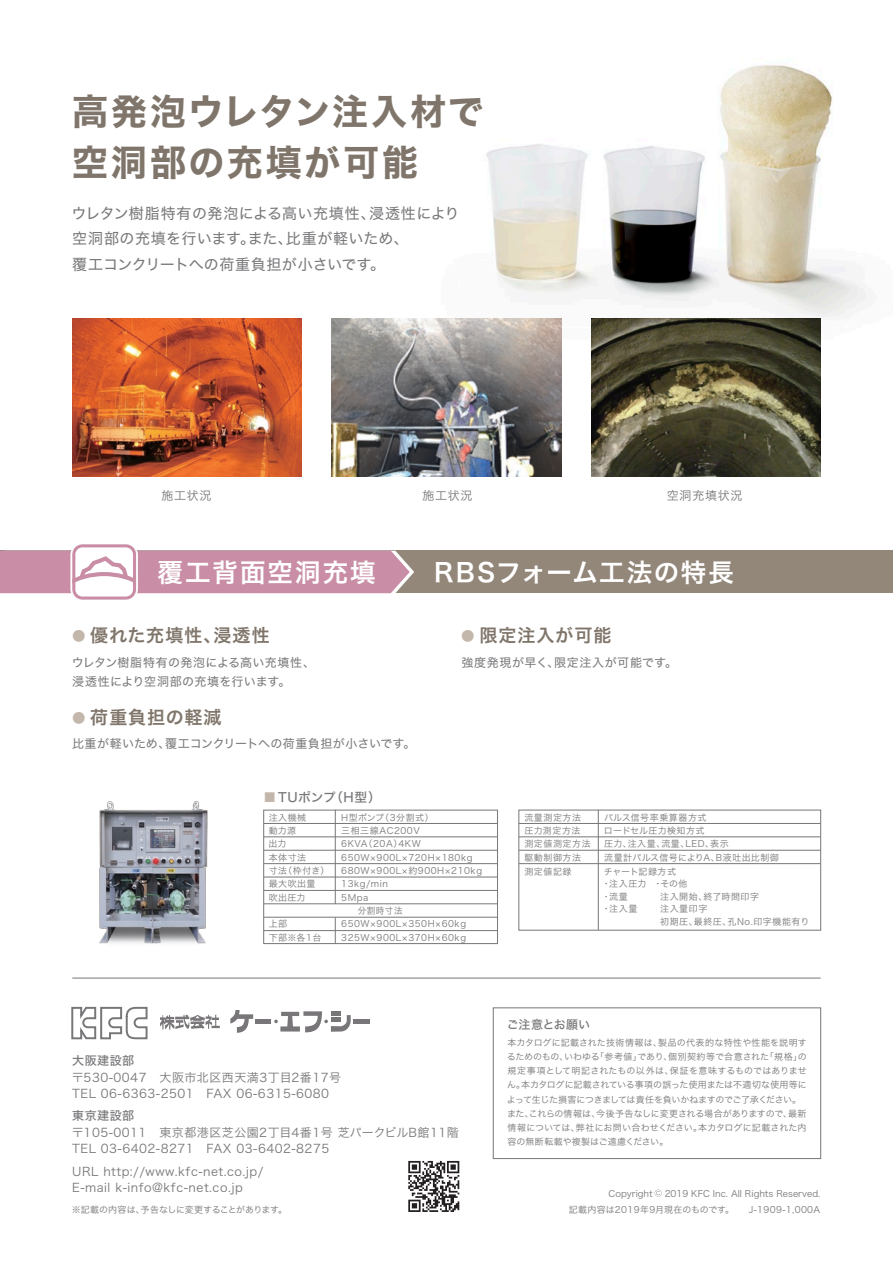
<style>
.page{position:relative;width:893px;height:1263px;background:#fff}
.page>*{position:absolute;margin:0;border:0;box-sizing:border-box;transform-origin:0 0}
.t1{font:36px/51px "Hira Kaku Std W7";letter-spacing:.075em;color:#7f756a}
.t2{font:25.5px "Hira Kaku Std W6";letter-spacing:.06em;color:#fff}
.t3{font:25.5px "Hira Kaku Std W6";letter-spacing:.08em;color:#fff}
.t4{font:18px "Hira Kaku Std W6";letter-spacing:.06em;color:#7f756a}
.t5{font:15px/25.5px "Hira Kaku Std W4";letter-spacing:.025em;color:#787679}
.t6{font:12.75px "Hira Kaku Std W5";letter-spacing:.04em;color:#787679}
.t7{font:12px/16.5px "Hira Kaku Std W3";letter-spacing:.04em;color:#787679}
.t8{font:12px/19.5px "Hira Kaku Std W4";letter-spacing:.03em;color:#787679}
.t9{font:12px "Hira Kaku Std W4";letter-spacing:.005em;color:#787679}
.t10{font:12px "Hira Kaku Std W4";letter-spacing:.055em;color:#787679}
.t11{font:12px "Hira Kaku Std W5";letter-spacing:.04em;color:#787679}
.t12{font:12px "Hira Kaku Std W5";color:#787679}
.t13{font:9px/14.1px "Hira Kaku Std W3";color:#787679}
.t14{font:9px/13.4px "Hira Kaku Std W3";letter-spacing:.06em;color:#787679}
.t15{font:9px/13.4px "Hira Kaku Std W3";letter-spacing:.055em;color:#787679}
.t16{font:9px/13.4px "Hira Kaku Std W3";letter-spacing:.03em;color:#787679}
.t17{font:9px "Hira Kaku Std W3";letter-spacing:-.01em;color:#787679}
.t18{font:9px "Hira Kaku Std W3";letter-spacing:.03em;color:#787679;scale:.95 1}
.s1{font-size:13.5px;color:#c3b6aa}
.s2{color:#c3b6aa}
</style>
<div class="page">
<img style="left:398px;top:65px;width:468px;height:281px">
<img style="left:72px;top:319px;width:230px;height:157px">
<img style="left:332px;top:319px;width:229px;height:157px">
<img style="left:591px;top:319px;width:230px;height:157px">
<img style="left:99px;top:801px;width:109px;height:143px">
<svg style="left:160px;top:1015px;width:60px;height:14px"></svg>
<svg style="left:71px;top:1006px;width:77px;height:34px"></svg>
<hr style="left:353px;top:1019px;width:17px;height:4px;background:#787679">
<hr style="left:255px;top:1019px;width:16px;height:4px;background:#787679">
<svg style="left:274px;top:1011px;width:77px;height:21px"></svg>
<svg style="left:230px;top:1010px;width:23px;height:23px"></svg>
<svg style="left:655px;top:1189px;width:7px;height:7px"></svg>
<div style="left:493px;top:1007px;width:328px;height:152px;border:1px solid #787679"></div>
<hr style="left:72px;top:978px;width:749px;height:1px;background:#787679">
<div style="left:0;top:551px;width:893px;height:42px;background:#93877a"></div>
<svg style="left:0;top:544px;width:414px;height:56px"></svg>
<div style="left:263px;top:810px;width:235px;height:134px;border:1px solid #787679"></div>
<hr style="left:264px;top:823px;width:233px;height:1px;background:#787679">
<hr style="left:264px;top:836px;width:233px;height:1px;background:#787679">
<hr style="left:264px;top:850px;width:233px;height:1px;background:#787679">
<hr style="left:264px;top:863px;width:233px;height:1px;background:#787679">
<hr style="left:264px;top:877px;width:233px;height:1px;background:#787679">
<hr style="left:264px;top:890px;width:233px;height:1px;background:#787679">
<hr style="left:264px;top:903px;width:233px;height:1px;background:#787679">
<hr style="left:264px;top:917px;width:233px;height:1px;background:#787679">
<hr style="left:264px;top:930px;width:233px;height:1px;background:#787679">
<hr style="left:335px;top:810px;width:1px;height:94px;background:#787679">
<svg style="left:335px;top:917px;width:1px;height:26px"></svg>
<div style="left:519px;top:810px;width:302px;height:120px;border:1px solid #787679"></div>
<hr style="left:519px;top:823px;width:302px;height:1px;background:#787679">
<hr style="left:519px;top:836px;width:302px;height:1px;background:#787679">
<hr style="left:519px;top:850px;width:302px;height:1px;background:#787679">
<hr style="left:519px;top:863px;width:302px;height:1px;background:#787679">
<hr style="left:598px;top:810px;width:1px;height:120px;background:#787679">
<svg style="left:408px;top:1161px;width:51px;height:51px"></svg>
<h1 class="t1" style="left:72px;top:88px;width:413px">高発泡ウレタン注入材で空洞部の充填が可能</h1>
<h3 class="t5" style="left:72px;top:200px;width:389px">ウレタン樹脂特有の発泡による高い充填性、浸透性により空洞部の充填を行います。また、比重が軽いため、<br>覆工コンクリートへの荷重負担が小さいです。</h3>
<h3 class="t7" style="left:161px;top:487px;width:52px">施工状況</h3>
<h3 class="t7" style="left:422px;top:487px;width:52px">施工状況</h3>
<h3 class="t7" style="left:667px;top:487px;width:77px">空洞充填状況</h3>
<h2 class="t3" style="left:157px;top:552px;width:220px">覆工背面空洞充填</h2>
<h2 class="t2" style="left:434px;top:552px;width:301px">RBSフォーム工法の特長</h2>
<h3 class="t4" style="left:72px;top:621px;width:199px"><span class="s1">●</span> 優れた充填性、浸透性</h3>
<h3 class="t8" style="left:72px;top:652px;width:245px">ウレタン樹脂特有の発泡による高い充填性、浸透性により空洞部の充填を行います。</h3>
<h3 class="t4" style="left:72px;top:703px;width:151px"><span class="s1">●</span> 荷重負担の軽減</h3>
<h3 class="t9" style="left:72px;top:734px;width:345px">比重が軽いため、覆工コンクリートへの荷重負担が小さいです。</h3>
<h3 class="t4" style="left:461px;top:621px;width:152px"><span class="s1">●</span> 限定注入が可能</h3>
<h3 class="t10" style="left:461px;top:653px;width:217px">強度発現が早く、限定注入が可能です。</h3>
<h3 class="t6" style="left:263px;top:788px;width:119px"><span class="s2">■</span>TUポンプ（H型）</h3>
<p class="t14" style="left:268px;top:810px;width:62px">注入機械<br>動力源<br>出力<br>本体寸法<br>寸法（枠付き）最大吹出量<br>吹出圧力</p>
<p class="t16" style="left:269px;top:917px;width:54px">上部<br>下部※各1台</p>
<p class="t14" style="left:341px;top:810px;width:142px">H型ポンプ（3分割式）<br>三相三線AC200V<br>6KVA（20A）4KW<br>650W×900L×720H×180kg<br>680W×900L×約900H×210kg<br>13kg/min<br>5Mpa</p>
<p class="t14" style="left:341px;top:917px;width:126px">650W×900L×350H×60kg<br>325W×900L×370H×60kg</p>
<p class="t18" style="left:358px;top:904px;width:49px">分割時寸法</p>
<p class="t14" style="left:524px;top:810px;width:68px">流量測定方法圧力測定方法測定値測定方法駆動制御方法</p>
<p class="t16" style="left:524px;top:865px;width:49px">測定値記録</p>
<p class="t15" style="left:604px;top:810px;width:176px">パルス信号率乗算器方式<br>ロードセル圧力検知方式<br>圧力、注入量、流量、LED、表示<br>流量計パルス信号によりA、B液吐出比制御</p>
<p class="t14" style="left:602px;top:865px;width:76px;line-height:12.5px">チャート記録方式・注入圧力<br>・流量<br>・注入量</p>
<p class="t14" style="left:660px;top:878px;width:151px;line-height:12.5px;text-indent:-7px">・その他<br>注入開始、終了時間印字<br>注入量印字<br>初期圧、最終圧、孔No.印字機能有り</p>
<h3 class="t11" style="left:72px;top:1051px;width:63px">大阪建設部</h3>
<h3 class="t7" style="left:72px;top:1069px;width:271px">〒530-0047　大阪市北区西天満3丁目2番17号<br>TEL 06-6363-2501　FAX 06-6315-6080</h3>
<h3 class="t11" style="left:72px;top:1107px;width:63px">東京建設部</h3>
<h3 class="t7" style="left:72px;top:1124px;width:389px">〒105-0011　東京都港区芝公園2丁目4番1号 芝パークビルB館11階<br>TEL 03-6402-8271　FAX 03-6402-8275</h3>
<h3 class="t7" style="left:72px;top:1162px;width:193px">URL http://www.kfc-net.co.jp/<br>E-mail k-info@kfc-net.co.jp</h3>
<h3 class="t12" style="left:507px;top:1015px;width:85px">ご注意とお願い</h3>
<p class="t13" style="left:507px;top:1035px;width:302px">本カタログに記載された技術情報は、製品の代表的な特性や性能を説明するためのもの、いわゆる「参考値」であり、個別契約等で合意された「規格」の規定事項として明記されたもの以外は、保証を意味するものではありません。本カタログに記載されている事項の誤った使用または不適切な使用等によって生じた損害につきましては責任を負いかねますのでご了承ください。また、これらの情報は、今後予告なしに変更される場合がありますので、最新情報については、弊社にお問い合わせください。本カタログに記載された内容の無断転載や複製はご遠慮ください。</p>
<p class="t13" style="left:609px;top:1186px;width:46px">Copyright</p>
<p class="t13" style="left:665px;top:1186px;width:157px">2019 KFC Inc. All Rights Reserved.</p>
<p class="t17" style="left:72px;top:1203px;width:217px">※記載の内容は、予告なしに変更することがあります。</p>
<p class="t16" style="left:569px;top:1203px;width:253px">記載内容は2019年9月現在のものです。　　J-1909-1,000A</p>
</div>
